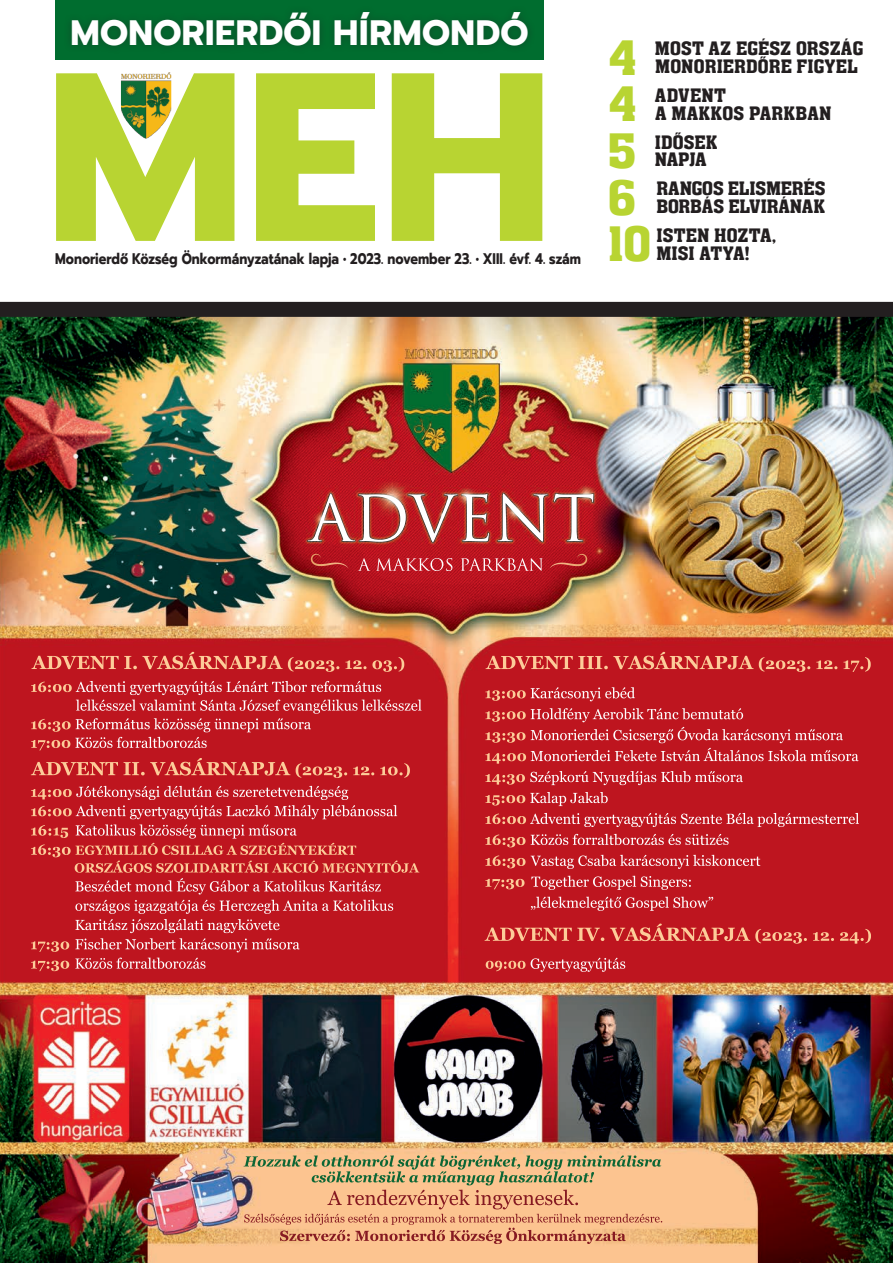
<style>
.page{position:relative;width:893px;height:1263px;background:#fff}
.page>*{position:absolute;margin:0;border:0;box-sizing:border-box;transform-origin:0 0}
.t1{font:700 239.7px "Prompt";color:#b8d432}
.t2{font:49.2px "aka Chen";color:#b8d432}
.t3{font:700 35.1px "Prompt";letter-spacing:.01em;color:#fff}
.t4{font:19.2px/18px "aka Chen";color:#231f20}
.t5{font:700 15.3px "Prompt";letter-spacing:-.005em;color:#231f20;scale:.83 1}
</style>
<div class="page">
<img style="left:0;top:317px;width:893px;height:946px">
<svg style="left:244px;top:1155px;width:418px;height:89px;background:#dead7e"></svg>
<svg style="left:31px;top:652px;width:373px;height:20px;background:#cc3d3a"></svg>
<svg style="left:31px;top:758px;width:379px;height:20px;background:#cc3e3a"></svg>
<svg style="left:486px;top:652px;width:385px;height:20px;background:#cc3e3a"></svg>
<svg style="left:31px;top:681px;width:391px;height:69px;background:#c53139"></svg>
<svg style="left:31px;top:786px;width:388px;height:108px;background:#c73339"></svg>
<svg style="left:31px;top:941px;width:38px;height:11px"></svg>
<svg style="left:31px;top:961px;width:38px;height:10px"></svg>
<svg style="left:75px;top:900px;width:318px;height:69px;background:#c52f38"></svg>
<svg style="left:485px;top:687px;width:150px;height:14px;background:#cb4448"></svg>
<svg style="left:485px;top:708px;width:373px;height:56px;background:#c6333b"></svg>
<svg style="left:485px;top:771px;width:258px;height:14px;background:#cb454b"></svg>
<svg style="left:485px;top:792px;width:123px;height:14px;background:#cc4549"></svg>
<svg style="left:485px;top:813px;width:374px;height:14px;background:#cb454b"></svg>
<svg style="left:485px;top:834px;width:40px;height:13px"></svg>
<svg style="left:531px;top:834px;width:198px;height:11px;background:#ce5159"></svg>
<svg style="left:485px;top:855px;width:40px;height:13px"></svg>
<svg style="left:531px;top:855px;width:229px;height:14px;background:#ca434b"></svg>
<svg style="left:485px;top:879px;width:39px;height:10px"></svg>
<svg style="left:531px;top:876px;width:160px;height:14px;background:#cb454d"></svg>
<svg style="left:531px;top:897px;width:182px;height:14px;background:#cb454d"></svg>
<svg style="left:486px;top:961px;width:39px;height:10px"></svg>
<svg style="left:531px;top:958px;width:94px;height:14px"></svg>
<svg style="left:485px;top:923px;width:386px;height:21px;background:#cb3b38"></svg>
<svg style="left:308px;top:493px;width:285px;height:49px"></svg>
<svg style="left:358px;top:558px;width:185px;height:13px;background:#c9444e"></svg>
<svg style="left:311px;top:554px;width:38px;height:15px"></svg>
<svg style="left:549px;top:554px;width:38px;height:15px"></svg>
<img style="left:121px;top:72px;width:50px;height:67px">
<div style="left:55px;top:0;width:489px;height:59px;background:#006d2f"></div>
<div style="left:64px;top:4px;width:472px;height:50px;background:#03642d"></div>
<div style="left:0;top:302px;width:893px;height:15px;background:#231f20"></div>
<h3 class="t3" style="left:71px;top:7px;width:459px">MONORIERDŐI HÍRMONDÓ</h3>
<h1 class="t1" style="left:45px;top:-23px;width:509px">MEH</h1>
<p class="t5" style="left:55px;top:248px;width:635px">Monorierdő Község Önkormányzatának lapja • 2023. november 23. • XIII. évf. 4. szám</p>
<h2 class="t2" style="left:609px;top:33px;width:29px">4</h2>
<p class="t4" style="left:655px;top:41px;width:210px">MOST AZ EGÉSZ ORSZÁG<br>MONORIERDŐRE FIGYEL</p>
<h2 class="t2" style="left:609px;top:80px;width:29px">4</h2>
<p class="t4" style="left:655px;top:87px;width:178px">ADVENT<br>A MAKKOS PARKBAN</p>
<h2 class="t2" style="left:608px;top:126px;width:30px">5</h2>
<p class="t4" style="left:655px;top:134px;width:64px">IDŐSEK<br>NAPJA</p>
<h2 class="t2" style="left:608px;top:173px;width:29px">6</h2>
<p class="t4" style="left:656px;top:180px;width:171px">RANGOS ELISMERÉS<br>BORBÁS ELVIRÁNAK</p>
<h2 class="t2" style="left:608px;top:219px;width:45px">10</h2>
<p class="t4" style="left:656px;top:227px;width:121px">ISTEN HOZTA,<br>MISI ATYA!</p>
</div>
